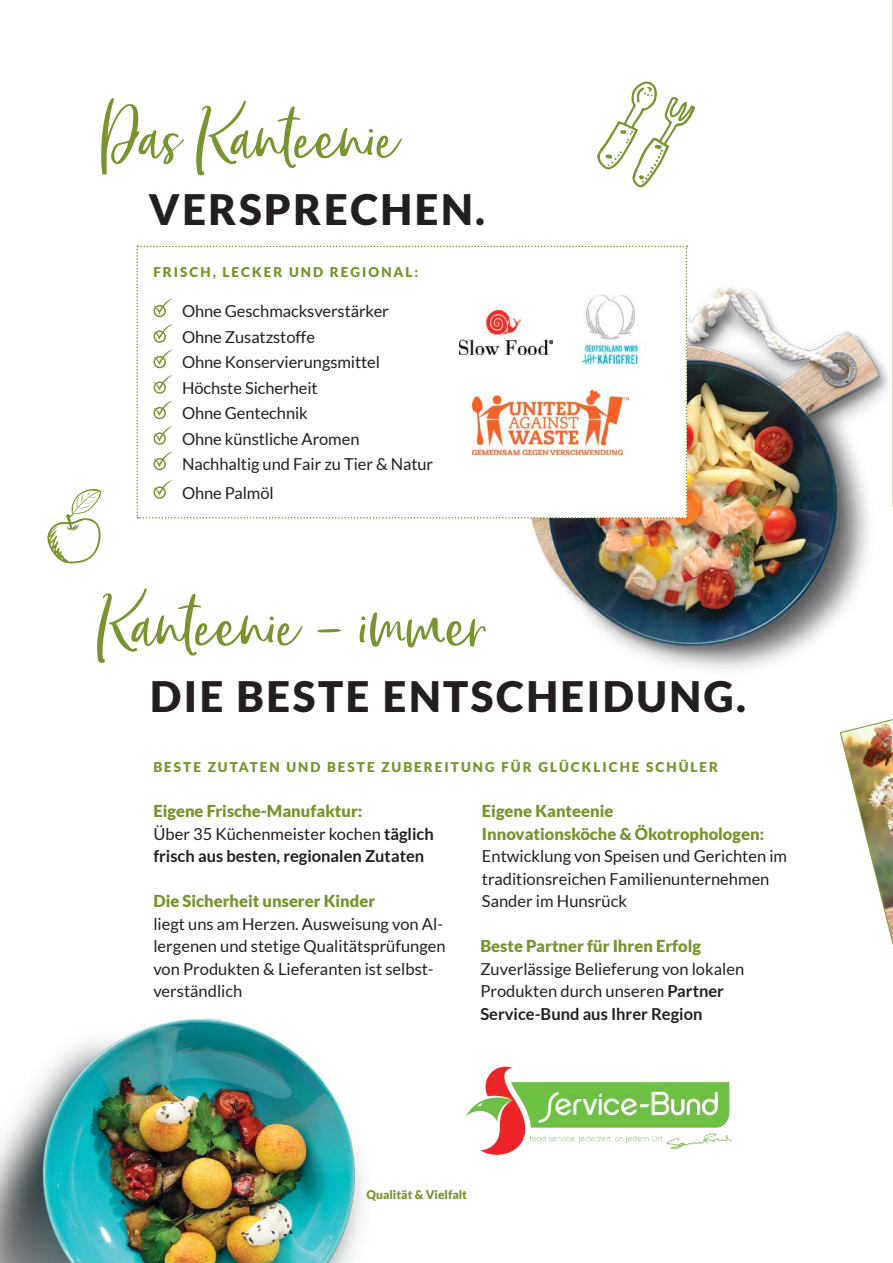
<style>
.page{position:relative;width:893px;height:1263px;background:#fff}
.page>*{position:absolute;margin:0;border:0;box-sizing:border-box;transform-origin:0 0}
.t1{font:105px "Chinup Buttercup";color:#79932e}
.t2{font:900 42px "Lato";letter-spacing:.06em;color:#241f1f}
.t3{font:16.5px/22.5px "Lato";color:#241f1f}
.t4{font:900 16.5px/22.5px "Lato";color:#79932e}
.t5{font:700 16.5px/22.5px "Lato";color:#241f1f}
.t6{font:900 13.5px "Lato";letter-spacing:.15em;color:#79932e}
.t7{font:900 12px "Lato";color:#79932e}
.s1{font-weight:900;color:#79932e}
.s2{font-weight:400}
.s3{font-weight:700}
</style>
<div class="page">
<img style="left:840px;top:719px;width:53px;height:227px">
<svg style="left:892px;top:0;width:1px;height:232px"></svg>
<img style="left:385px;top:232px;width:508px;height:438px">
<img style="left:0;top:1018px;width:362px;height:245px">
<svg style="left:136px;top:246px;width:551px;height:272px"></svg>
<div style="left:154px;top:486px;width:12px;height:13px;border:2px solid #79932e;border-radius:50%"></div>
<img style="left:472px;top:391px;width:157px;height:63px">
<img style="left:459px;top:310px;width:94px;height:44px">
<img style="left:576px;top:295px;width:70px;height:70px">
<svg style="left:47px;top:489px;width:54px;height:75px"></svg>
<img style="left:465px;top:1066px;width:267px;height:90px">
<svg style="left:597px;top:81px;width:99px;height:107px"></svg>
<h1 class="t1" style="left:100px;top:79px;width:298px">Das Kanteenie</h1>
<h2 class="t2" style="left:149px;top:185px;width:338px">VERSPRECHEN.</h2>
<p class="t6" style="left:153px;top:264px;width:266px">FRISCH, LECKER UND REGIONAL:</p>
<p class="t3" style="left:182px;top:298px;width:253px;line-height:25.5px">Ohne Geschmacksverstärker<br>Ohne Zusatzstoffe<br>Ohne Konservierungsmittel<br>Höchste Sicherheit<br>Ohne Gentechnik<br>Ohne künstliche Aromen<br>Nachhaltig und Fair zu Tier &amp; Natur</p>
<p class="t3" style="left:182px;top:481px;width:93px">Ohne Palmöl</p>
<h1 class="t1" style="left:97px;top:567px;width:390px">Kanteenie - immer</h1>
<h2 class="t2" style="left:150px;top:672px;width:598px">DIE BESTE ENTSCHEIDUNG.</h2>
<p class="t6" style="left:153px;top:759px;width:566px">BESTE ZUTATEN UND BESTE ZUBEREITUNG FÜR GLÜCKLICHE SCHÜLER</p>
<p class="t5" style="left:153px;top:800px;width:282px"><span class="s1">Eigene Frische-Manufaktur:<br></span><span class="s2">Über 35 Küchenmeister kochen</span> täglich frisch aus besten, regionalen Zutaten</p>
<p class="t4" style="left:153px;top:890px;width:223px">Die Sicherheit unserer Kinder</p>
<p class="t3" style="left:153px;top:912px;width:294px">liegt uns am Herzen. Ausweisung von Al&shy;lergenen und stetige Qualitätsprüfungen von Produkten &amp; Lieferanten ist selbst&shy;verständlich</p>
<p class="t4" style="left:482px;top:800px;width:284px">Eigene Kanteenie<br>Innovationsköche &amp; Ökotrophologen:</p>
<p class="t3" style="left:482px;top:845px;width:307px">Entwicklung von Speisen und Gerichten im traditionsreichen Familienunternehmen<br>Sander im Hunsrück</p>
<p class="t4" style="left:480px;top:935px;width:222px">Beste Partner für Ihren Erfolg</p>
<p class="t3" style="left:480px;top:957px;width:265px">Zuverlässige Belieferung von lokalen<br>Produkten durch unseren <span class="s3">Partner<br>Service-Bund aus Ihrer Region</span></p>
<p class="t7" style="left:367px;top:1188px;width:102px">Qualität &amp; Vielfalt</p>
</div>
